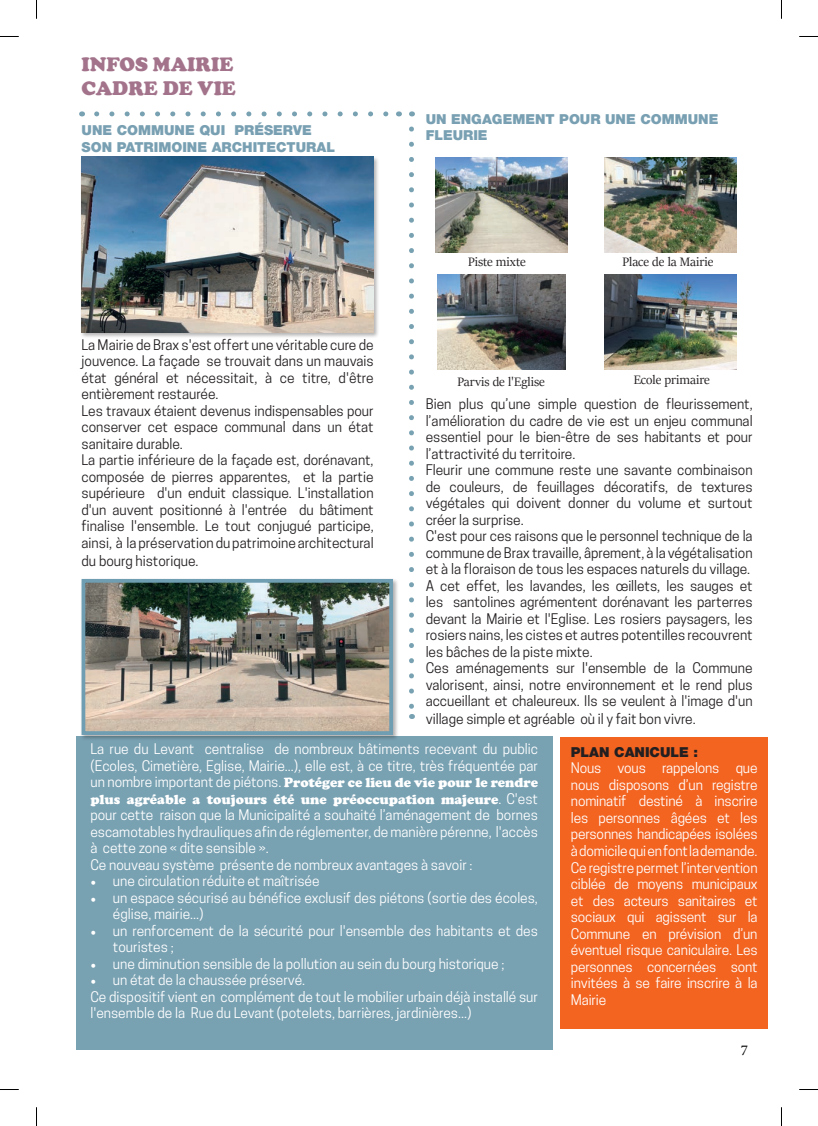
<style>
.page{position:relative;width:818px;height:1126px;background:#fff}
.page>*{position:absolute;margin:0;border:0;box-sizing:border-box;transform-origin:0 0}
.t1{font:900 20px/24px "Cooper";color:#a3738b}
.t2{font:15px "Minion Pro";color:#000}
.t3{font:13.75px/16.5px "Cooper Hewitt";color:#231f20}
.t4{font:13.75px/16.5px "Cooper Hewitt";color:#fff}
.t5{font:900 13.75px/16.5px "Cooper";color:#fff}
.t6{font:900 13.75px/16.5px "Helvetica Neue";color:#78a0b2}
.t7{font:13.75px "Sitka Banner";color:#231f20}
.t8{font:900 13.75px "Helvetica Neue";color:#231f20}
.s1{font-family:"Cooper Hewitt";font-weight:400}
.s2{font-family:"Minion Pro";font-size:15px}
</style>
<div class="page">
<div style="left:80px;top:155px;width:299px;height:184px;background:#231f20;opacity:.35"></div>
<img style="left:81px;top:157px;width:292px;height:175px">
<img style="left:435px;top:157px;width:132px;height:96px">
<img style="left:604px;top:157px;width:132px;height:96px">
<img style="left:437px;top:274px;width:127px;height:96px">
<img style="left:604px;top:274px;width:132px;height:96px">
<svg style="left:97px;top:111px;width:292px;height:5px"></svg>
<svg style="left:409px;top:129px;width:5px;height:590px"></svg>
<div style="left:76px;top:736px;width:476px;height:313px;background:#78a1b2"></div>
<div style="left:80px;top:577px;width:319px;height:164px;background:#231f20;opacity:.36"></div>
<img style="left:86px;top:584px;width:302px;height:145px">
<div style="left:81px;top:579px;width:312px;height:155px;border:4px solid #6f9db2"></div>
<div style="left:560px;top:737px;width:206px;height:292px;background:#f36421"></div>
<svg style="left:0;top:36px;width:19px;height:1px"></svg>
<svg style="left:799px;top:36px;width:18px;height:1px"></svg>
<svg style="left:0;top:1089px;width:19px;height:1px"></svg>
<svg style="left:799px;top:1089px;width:18px;height:1px"></svg>
<svg style="left:36px;top:0;width:1px;height:19px"></svg>
<svg style="left:36px;top:1107px;width:1px;height:18px"></svg>
<h1 class="t1" style="left:81px;top:52px;width:156px">INFOS MAIRIE<br>CADRE DE VIE</h1>
<p class="t6" style="left:81px;top:122px;width:255px">UNE COMMUNE QUI PRÉSERVE<br>SON PATRIMOINE ARCHITECTURAL</p>
<p class="t3" style="left:81px;top:336px;width:293px">La Mairie de Brax s'est offert une véritable cure de jouvence. La façade se trouvait dans un mauvais état général et nécessitait, à ce titre, d'être entièrement restaurée.<br>Les travaux étaient devenus indispensables pour conserver cet espace communal dans un état sanitaire durable.<br>La partie inférieure de la façade est, dorénavant, composée de pierres apparentes, et la partie supérieure d'un enduit classique. L'installation d'un auvent positionné à l'entrée du bâtiment finalise l'ensemble. Le tout conjugué participe, ainsi, à la préservation du patrimoine architectural</p>
<p class="t3" style="left:81px;top:552px;width:118px">du bourg historique.</p>
<p class="t6" style="left:425px;top:111px;width:294px">UN ENGAGEMENT POUR UNE COMMUNE<br>FLEURIE</p>
<p class="t7" style="left:467px;top:252px;width:59px">Piste mixte</p>
<p class="t7" style="left:457px;top:372px;width:89px">Parvis de l'Eglise</p>
<p class="t7" style="left:622px;top:252px;width:93px">Place de la Mairie</p>
<p class="t7" style="left:633px;top:370px;width:78px">Ecole primaire</p>
<p class="t3" style="left:425px;top:395px;width:328px">Bien plus qu’une simple question de fleurissement, l’amélioration du cadre de vie est un enjeu communal essentiel pour le bien-être de ses habitants et pour l’attractivité du territoire.<br>Fleurir une commune reste une savante combinaison de couleurs, de feuillages décoratifs, de textures végétales qui doivent donner du volume et surtout créer la surprise.<br>C'est pour ces raisons que le personnel technique de la commune de Brax travaille, âprement, à la végétalisation et à la floraison de tous les espaces naturels du village.<br>A cet effet, les lavandes, les œillets, les sauges et les santolines agrémentent dorénavant les parterres devant la Mairie et l'Eglise. Les rosiers paysagers, les rosiers nains, les cistes et autres potentilles recouvrent les bâches de la piste mixte.<br>Ces aménagements sur l'ensemble de la Commune valorisent, ainsi, notre environnement et le rend plus accueillant et chaleureux. Ils se veulent à l'image d'un</p>
<p class="t3" style="left:425px;top:710px;width:271px">village simple et agréable où il y fait bon vivre.</p>
<p class="t4" style="left:90px;top:740px;width:449px">La rue du Levant centralise de nombreux bâtiments recevant du public (Ecoles, Cimetière, Eglise, Mairie...), elle est, à ce titre, très fréquentée par</p>
<p class="t5" style="left:90px;top:774px;width:449px"><span class="s1">un nombre important de piétons.</span> Protéger ce lieu de vie pour le rendre plus agréable a toujours été une préoccupation majeure<span class="s1">. C'est</span></p>
<p class="t4" style="left:90px;top:806px;width:449px">pour cette raison que la Municipalité a souhaité l’aménagement de bornes escamotables hydrauliques afin de réglementer, de manière pérenne, l'accès à cette zone « dite sensible ».<br>Ce nouveau système présente de nombreux avantages à savoir :</p>
<p class="t4" style="left:90px;top:872px;width:230px"><span class="s2">•</span> une circulation réduite et maîtrisée</p>
<p class="t4" style="left:113px;top:889px;width:426px;text-indent:-22px"><span class="s2">•</span> un espace sécurisé au bénéfice exclusif des piétons (sortie des écoles, église, mairie...)</p>
<p class="t4" style="left:113px;top:922px;width:426px;text-indent:-22px"><span class="s2">•</span> un renforcement de la sécurité pour l'ensemble des habitants et des touristes ;</p>
<p class="t4" style="left:90px;top:955px;width:415px"><span class="s2">•</span> une diminution sensible de la pollution au sein du bourg historique ;</p>
<p class="t4" style="left:90px;top:971px;width:449px"><span class="s2">•</span> un état de la chaussée préservé.<br>Ce dispositif vient en complément de tout le mobilier urbain déjà installé sur l'ensemble de la Rue du Levant (potelets, barrières, jardinières...)</p>
<p class="t8" style="left:570px;top:743px;width:129px">PLAN CANICULE :</p>
<p class="t4" style="left:570px;top:760px;width:188px;text-align:justify">Nous vous rappelons que nous disposons d’un registre nominatif destiné à inscrire les personnes âgées et les personnes handicapées isolées à domicile qui en font la demande.<br>Ce registre permet l’intervention ciblée de moyens municipaux et des acteurs sanitaires et sociaux qui agissent sur la Commune en prévision d’un éventuel risque caniculaire. Les personnes concernées sont invitées à se faire inscrire à la Mairie</p>
<p class="t2" style="left:740px;top:1040px;width:9px">7</p>
</div>
